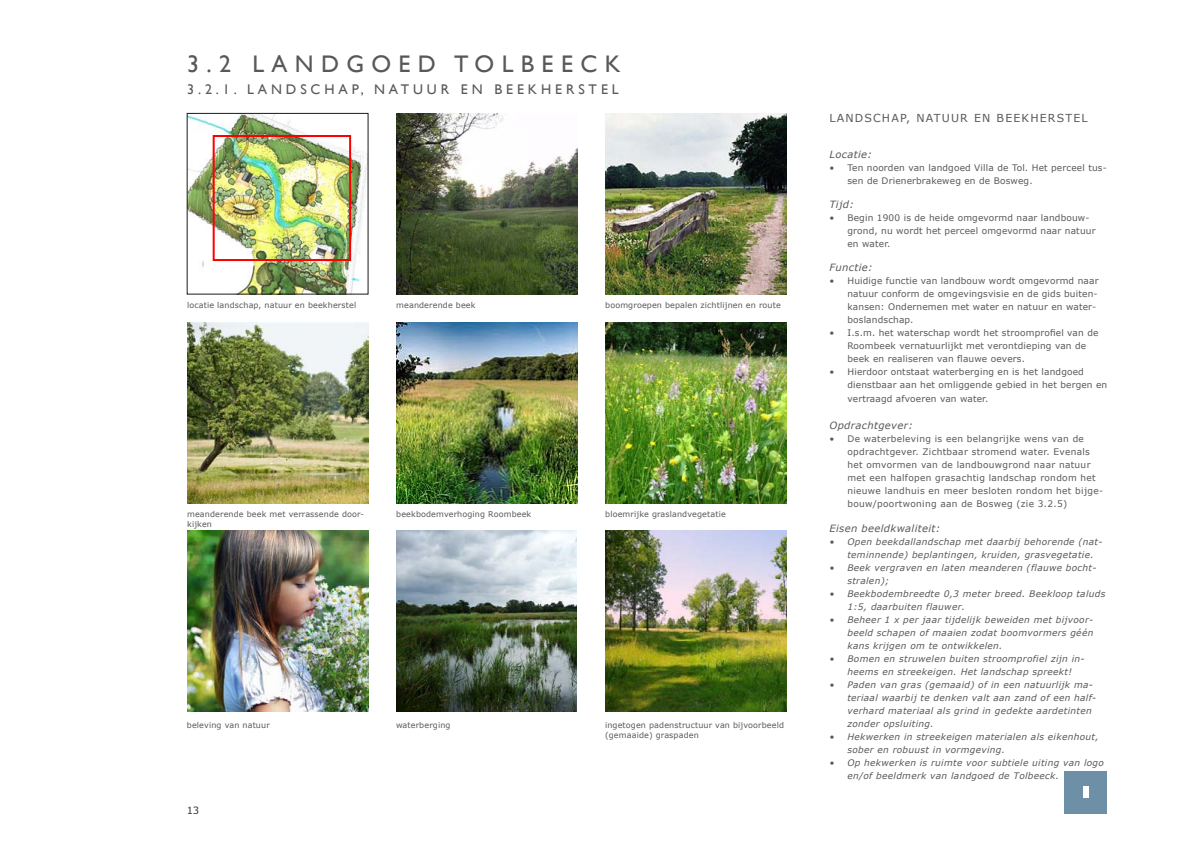
<style>
.page{position:relative;width:1191px;height:842px;background:#fff}
.page>*{position:absolute;margin:0;border:0;box-sizing:border-box;transform-origin:0 0}
.t1{font:24px "Gill Sans";letter-spacing:.305em;color:#58585a}
.t2{font:14px "Gill Sans";letter-spacing:.28em;color:#58585a}
.t3{font:11px "Verdana";letter-spacing:.105em;color:#58585a}
.t4{font:italic 10px "Verdana";letter-spacing:.035em;color:#58585a}
.t5{font:10px "Verdana";color:#000}
.t6{font:9px/13px "Verdana";letter-spacing:.02em;color:#58585a}
.t7{font:italic 9px/13px "Verdana";letter-spacing:.035em;color:#58585a}
.t8{font:8px/9.6px "Verdana";letter-spacing:.015em;color:#58585a}
</style>
<div class="page">
<div style="left:1064px;top:771px;width:43px;height:42px;background:#6e90a6"></div>
<div style="left:1083px;top:786px;width:6px;height:12px;background:#fff"></div>
<img style="left:187px;top:322px;width:181px;height:181px">
<img style="left:396px;top:113px;width:181px;height:181px">
<img style="left:605px;top:113px;width:181px;height:181px">
<img style="left:396px;top:322px;width:181px;height:181px">
<img style="left:605px;top:322px;width:181px;height:181px">
<img style="left:187px;top:531px;width:181px;height:181px">
<img style="left:189px;top:115px;width:177px;height:177px">
<img style="left:396px;top:530px;width:181px;height:181px">
<img style="left:605px;top:530px;width:181px;height:181px">
<div style="left:213px;top:135px;width:138px;height:126px;border:2px solid #fc0000"></div>
<h1 class="t1" style="left:187px;top:50px;width:435px">3.2 LANDGOED TOLBEECK</h1>
<h2 class="t2" style="left:187px;top:81px;width:433px">3.2.1. LANDSCH AP, NATUU R EN BEEKH ERSTEL</h2>
<p class="t8" style="left:187px;top:300px;width:171px">locatie landschap, natuur en beekherstel</p>
<p class="t8" style="left:396px;top:300px;width:81px">meanderende beek</p>
<p class="t8" style="left:605px;top:300px;width:177px">boomgroepen bepalen zichtlijnen en route</p>
<p class="t8" style="left:187px;top:509px;width:179px">meanderende beek met verrassende door-</p>
<p class="t8" style="left:396px;top:509px;width:137px">beekbodemverhoging Roombeek</p>
<p class="t8" style="left:187px;top:519px;width:26px">kijken</p>
<p class="t8" style="left:605px;top:509px;width:122px">bloemrijke graslandvegetatie</p>
<p class="t8" style="left:187px;top:720px;width:84px">beleving van natuur</p>
<p class="t8" style="left:396px;top:720px;width:56px">waterberging</p>
<p class="t5" style="left:186px;top:803px;width:14px">13</p>
<p class="t8" style="left:605px;top:720px;width:180px">ingetogen padenstructuur van bijvoorbeeld (gemaaide) graspaden</p>
<p class="t3" style="left:829px;top:110px;width:26px">Landsch</p>
<p class="t3" style="left:891px;top:110px;width:91px">ap, natuur en</p>
<p class="t3" style="left:996px;top:110px;width:10px">beekherstel</p>
<p class="t4" style="left:829px;top:147px;width:44px">Locatie:</p>
<p class="t6" style="left:847px;top:161px;width:261px;text-indent:-18px">• Ten noorden van landgoed Villa de Tol. Het perceel tus&shy;sen de Drienerbrakeweg en de Bosweg.</p>
<p class="t4" style="left:829px;top:197px;width:26px">Tijd:</p>
<p class="t6" style="left:847px;top:211px;width:250px;text-indent:-18px">• Begin 1900 is de heide omgevormd naar landbouw&shy;grond, nu wordt het perceel omgevormd naar natuur en water.</p>
<p class="t4" style="left:829px;top:260px;width:45px">Functie:</p>
<p class="t6" style="left:847px;top:274px;width:252px;text-indent:-18px">• Huidige functie van landbouw wordt omgevormd naar natuur conform de omgevingsvisie en de gids buiten&shy;kansen: Ondernemen met water en natuur en water&shy;boslandschap.</p>
<p class="t6" style="left:847px;top:326px;width:252px;text-indent:-18px">• I.s.m. het waterschap wordt het stroomprofiel van de<br>Roombeek vernatuurlijkt met verontdieping van de beek en realiseren van flauwe oevers.</p>
<p class="t6" style="left:847px;top:365px;width:261px;text-indent:-18px">• Hierdoor ontstaat waterberging en is het landgoed dienstbaar aan het omliggende gebied in het bergen en</p>
<p class="t6" style="left:847px;top:392px;width:142px">vertraagd afvoeren van water.</p>
<p class="t4" style="left:829px;top:418px;width:85px">Opdrachtgever:</p>
<p class="t6" style="left:847px;top:432px;width:257px;text-indent:-18px">• De waterbeleving is een belangrijke wens van de opdrachtgever. Zichtbaar stromend water. Evenals het omvormen van de landbouwgrond naar natuur met een halfopen grasachtig landschap rondom het nieuwe landhuis en meer besloten rondom het bijge&shy;bouw/poortwoning aan de Bosweg (zie 3.2.5)</p>
<p class="t4" style="left:829px;top:521px;width:112px">Eisen beeldkwaliteit:</p>
<p class="t7" style="left:847px;top:535px;width:257px;text-indent:-18px">• Open beekdallandschap met daarbij behorende (nat&shy;teminnende) beplantingen, kruiden, grasvegetatie.</p>
<p class="t7" style="left:847px;top:561px;width:251px;text-indent:-18px">• Beek vergraven en laten meanderen (flauwe bocht&shy;stralen);</p>
<p class="t7" style="left:847px;top:587px;width:259px;text-indent:-18px">• Beekbodembreedte 0,3 meter breed. Beekloop taluds<br>1:5, daarbuiten flauwer.</p>
<p class="t7" style="left:847px;top:613px;width:247px;text-align:justify;text-indent:-18px">• Beheer 1 x per jaar tijdelijk beweiden met bijvoor&shy;beeld schapen of maaien zodat boomvormers géén kans krijgen om te ontwikkelen.</p>
<p class="t7" style="left:829px;top:652px;width:257px;text-align:center">• Bomen en struwelen buiten stroomprofiel zijn in&shy;heems en streekeigen. Het landschap spreekt!</p>
<p class="t7" style="left:847px;top:678px;width:250px;text-indent:-18px">• Paden van gras (gemaaid) of in een natuurlijk ma&shy;teriaal waarbij te denken valt aan zand of een half&shy;verhard materiaal als grind in gedekte aardetinten zonder opsluiting.</p>
<p class="t7" style="left:847px;top:730px;width:253px;text-indent:-18px">• Hekwerken in streekeigen materialen als eikenhout, sober en robuust in vormgeving.</p>
<p class="t7" style="left:847px;top:756px;width:258px;text-indent:-18px">• Op hekwerken is ruimte voor subtiele uiting van logo en/of beeldmerk van landgoed de Tolbeeck.</p>
</div>
